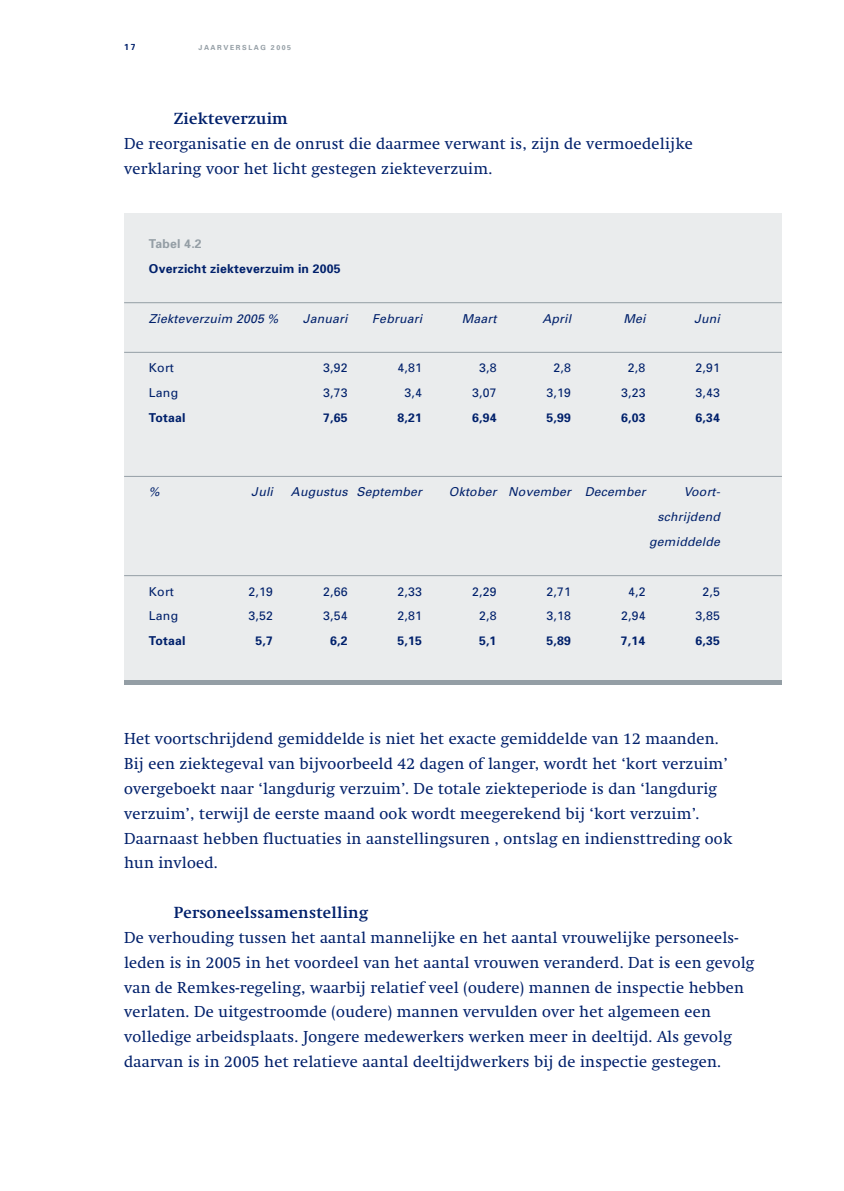
<style>
.page{position:relative;width:844px;height:1191px;background:#fff}
.page>*{position:absolute;margin:0;border:0;box-sizing:border-box;transform-origin:0 0}
.t1{font:15.75px/24.8px "Swift";letter-spacing:.015em;color:#00206b}
.t2{font:700 15.75px "Swift";letter-spacing:.015em;color:#00206b}
.t3{font:italic 12.25px/24.8px "Univers";letter-spacing:.015em;color:#00206b;text-align:right}
.t4{font:12.25px "Univers";letter-spacing:.015em;color:#00206b}
.t5{font:700 12.25px "Univers";letter-spacing:.015em;color:#00206b}
.t6{font:700 12.25px "Univers";letter-spacing:.015em;color:#949ea5}
.t7{font:700 8.75px "Univers";color:#00206b}
.t8{font:700 7px "Univers";letter-spacing:.22em;color:#949ea5}
</style>
<div class="page">
<div style="left:124px;top:213px;width:657px;height:472px;background:#eaeced"></div>
<div style="left:124px;top:680px;width:657px;height:5px;background:#949ea5"></div>
<hr style="left:124px;top:302px;width:657px;height:1px;background:#949ea5">
<hr style="left:124px;top:476px;width:657px;height:1px;background:#949ea5">
<hr style="left:124px;top:352px;width:657px;height:1px;background:#949ea5">
<hr style="left:124px;top:575px;width:657px;height:1px;background:#949ea5">
<p class="t7" style="left:124px;top:43px;width:13px">17</p>
<p class="t8" style="left:198px;top:45px;width:94px">JAARVERSLAG 2005</p>
<p class="t2" style="left:174px;top:112px;width:115px">Ziekteverzuim</p>
<p class="t1" style="left:124px;top:132px;width:570px">De reorganisatie en de onrust die daarmee verwant is, zijn de vermoedelijke verklaring voor het licht gestegen ziekteverzuim.</p>
<p class="t6" style="left:149px;top:239px;width:54px">Tabel 4.2</p>
<p class="t5" style="left:149px;top:264px;width:193px">Overzicht ziekteverzuim in 2005</p>
<p class="t3" style="left:149px;top:307px;width:131px">Ziekteverzuim 2005 %</p>
<p class="t3" style="left:303px;top:307px;width:46px">Januari</p>
<p class="t3" style="left:372px;top:307px;width:51px">Februari</p>
<p class="t3" style="left:461px;top:307px;width:36px">Maart</p>
<p class="t3" style="left:542px;top:307px;width:30px">April</p>
<p class="t3" style="left:623px;top:307px;width:24px">Mei</p>
<p class="t3" style="left:694px;top:307px;width:27px">Juni</p>
<p class="t4" style="left:149px;top:363px;width:27px">Kort</p>
<p class="t4" style="left:323px;top:363px;width:26px">3,92</p>
<p class="t4" style="left:397px;top:363px;width:26px">4,81</p>
<p class="t4" style="left:479px;top:363px;width:19px">3,8</p>
<p class="t4" style="left:553px;top:363px;width:19px">2,8</p>
<p class="t4" style="left:627px;top:363px;width:19px">2,8</p>
<p class="t4" style="left:695px;top:363px;width:26px">2,91</p>
<p class="t4" style="left:149px;top:388px;width:31px">Lang</p>
<p class="t4" style="left:323px;top:388px;width:26px">3,73</p>
<p class="t4" style="left:404px;top:388px;width:19px">3,4</p>
<p class="t4" style="left:472px;top:388px;width:26px">3,07</p>
<p class="t4" style="left:546px;top:388px;width:26px">3,19</p>
<p class="t4" style="left:621px;top:388px;width:26px">3,23</p>
<p class="t4" style="left:695px;top:388px;width:26px">3,43</p>
<p class="t5" style="left:149px;top:413px;width:38px">Totaal</p>
<p class="t5" style="left:323px;top:413px;width:26px">7,65</p>
<p class="t5" style="left:397px;top:413px;width:26px">8,21</p>
<p class="t5" style="left:472px;top:413px;width:26px">6,94</p>
<p class="t5" style="left:546px;top:413px;width:26px">5,99</p>
<p class="t5" style="left:621px;top:413px;width:26px">6,03</p>
<p class="t5" style="left:695px;top:413px;width:26px">6,34</p>
<p class="t3" style="left:149px;top:480px;width:12px">%</p>
<p class="t3" style="left:251px;top:480px;width:23px">Juli</p>
<p class="t3" style="left:291px;top:480px;width:132px">Augustus September</p>
<p class="t3" style="left:449px;top:480px;width:198px">Oktober November December</p>
<p class="t3" style="left:649px;top:480px;width:72px">Voort&shy;schrijdend gemiddelde</p>
<p class="t4" style="left:149px;top:586px;width:27px">Kort</p>
<p class="t4" style="left:248px;top:586px;width:26px">2,19</p>
<p class="t4" style="left:323px;top:586px;width:26px">2,66</p>
<p class="t4" style="left:397px;top:586px;width:26px">2,33</p>
<p class="t4" style="left:472px;top:586px;width:26px">2,29</p>
<p class="t4" style="left:546px;top:586px;width:26px">2,71</p>
<p class="t4" style="left:628px;top:586px;width:19px">4,2</p>
<p class="t4" style="left:702px;top:586px;width:19px">2,5</p>
<p class="t4" style="left:149px;top:611px;width:31px">Lang</p>
<p class="t4" style="left:248px;top:611px;width:26px">3,52</p>
<p class="t4" style="left:323px;top:611px;width:26px">3,54</p>
<p class="t4" style="left:397px;top:611px;width:26px">2,81</p>
<p class="t4" style="left:479px;top:611px;width:19px">2,8</p>
<p class="t4" style="left:546px;top:611px;width:26px">3,18</p>
<p class="t4" style="left:621px;top:611px;width:26px">2,94</p>
<p class="t4" style="left:695px;top:611px;width:26px">3,85</p>
<p class="t5" style="left:149px;top:636px;width:38px">Totaal</p>
<p class="t5" style="left:255px;top:636px;width:19px">5,7</p>
<p class="t5" style="left:330px;top:636px;width:19px">6,2</p>
<p class="t5" style="left:397px;top:636px;width:26px">5,15</p>
<p class="t5" style="left:479px;top:636px;width:19px">5,1</p>
<p class="t5" style="left:546px;top:636px;width:26px">5,89</p>
<p class="t5" style="left:620px;top:636px;width:26px">7,14</p>
<p class="t5" style="left:695px;top:636px;width:26px">6,35</p>
<p class="t1" style="left:124px;top:728px;width:609px">Het voortschrijdend gemiddelde is niet het exacte gemiddelde van 12 maanden.<br>Bij een ziektegeval van bijvoorbeeld 42 dagen of langer, wordt het ‘kort verzuim’ overgeboekt naar ‘langdurig verzuim’. De totale ziekteperiode is dan ‘langdurig verzuim’, terwijl de eerste maand ook wordt meegerekend bij ‘kort verzuim’.<br>Daarnaast hebben fluctuaties in aanstellingsuren , ontslag en indiensttreding ook hun invloed.</p>
<p class="t2" style="left:174px;top:906px;width:196px">Personeelssamenstelling</p>
<p class="t1" style="left:124px;top:926px;width:631px">De verhouding tussen het aantal mannelijke en het aantal vrouwelijke personeels&shy;leden is in 2005 in het voordeel van het aantal vrouwen veranderd. Dat is een gevolg van de Remkes-regeling, waarbij relatief veel (oudere) mannen de inspectie hebben verlaten. De uitgestroomde (oudere) mannen vervulden over het algemeen een volledige arbeidsplaats. Jongere medewerkers werken meer in deeltijd. Als gevolg daarvan is in 2005 het relatieve aantal deeltijdwerkers bij de inspectie gestegen.</p>
</div>
